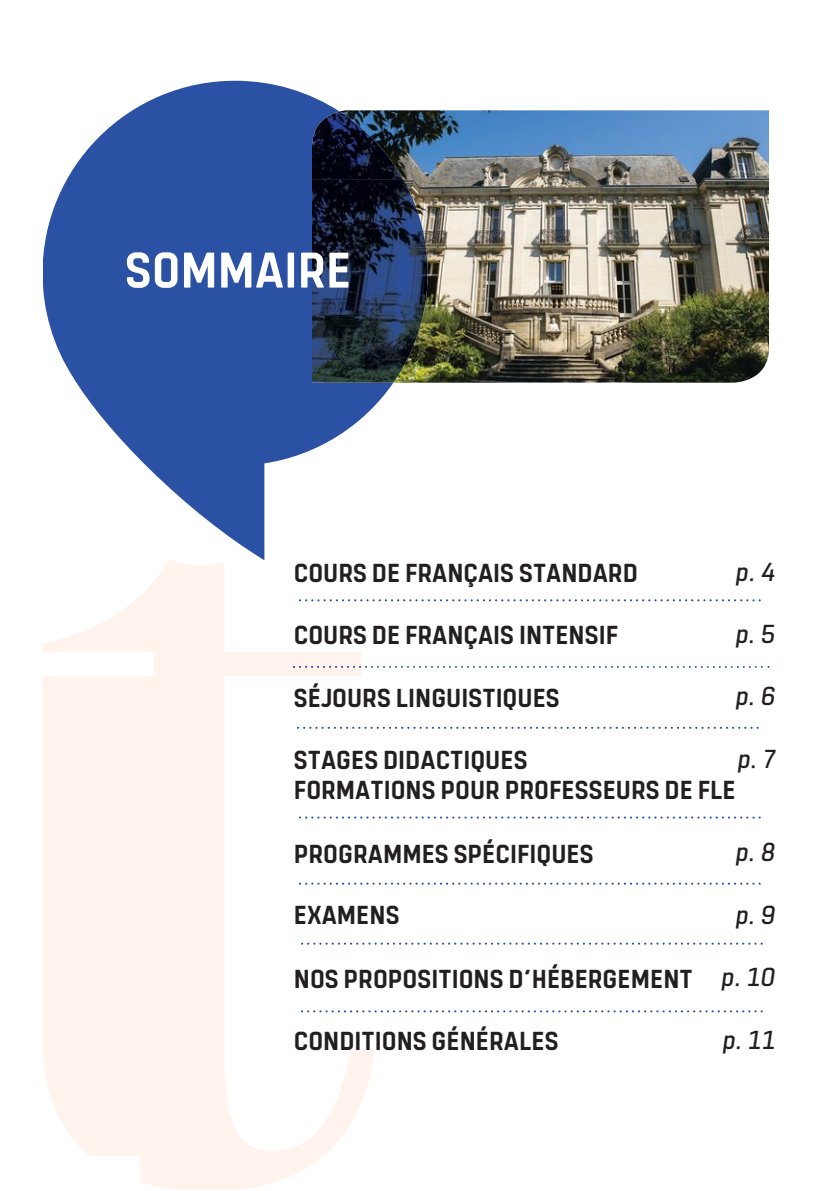
<style>
.page{position:relative;width:839px;height:1191px;background:#fff}
.page>*{position:absolute;margin:0;border:0;box-sizing:border-box;transform-origin:0 0}
.t1{font:700 50px "Tomkin Narrow";color:#fff}
.t2{font:700 26px/30px "Tomkin Narrow";color:#231f20}
.t3{font:italic 26px "Tomkin Narrow";color:#231f20}
</style>
<div class="page">
<img style="left:393px;top:110px;width:375px;height:273px">
<svg style="left:43px;top:81px;width:350px;height:478px;fill:#2a51a4"></svg>
<img style="left:312px;top:112px;width:91px;height:67px">
<img style="left:312px;top:179px;width:115px;height:136px">
<img style="left:312px;top:315px;width:111px;height:68px">
<svg style="left:374px;top:599px;width:386px;height:2px"></svg>
<svg style="left:376px;top:727px;width:382px;height:2px"></svg>
<svg style="left:374px;top:817px;width:386px;height:2px"></svg>
<svg style="left:374px;top:883px;width:386px;height:2px"></svg>
<svg style="left:374px;top:943px;width:388px;height:2px"></svg>
<svg style="left:374px;top:1010px;width:388px;height:2px"></svg>
<svg style="left:43px;top:559px;width:331px;height:631px;fill:#fff3ed"></svg>
<svg style="left:293px;top:666px;width:476px;height:2px"></svg>
<p class="t1" style="left:125px;top:248px;width:228px">SOMMAIRE</p>
<p class="t2" style="left:294px;top:560px;width:345px">COURS DE FRANÇAIS STANDARD</p>
<h2 class="t3" style="left:734px;top:560px;width:41px">p.4</h2>
<p class="t2" style="left:294px;top:622px;width:326px">COURS DE FRANÇAIS INTENSIF</p>
<h2 class="t3" style="left:734px;top:623px;width:42px">p.5</h2>
<p class="t2" style="left:294px;top:684px;width:267px">SÉJOURS LINGUISTIQUES</p>
<h2 class="t3" style="left:734px;top:685px;width:42px">p.6</h2>
<p class="t2" style="left:294px;top:747px;width:443px">STAGES DIDACTIQUES<br>FORMATIONS POUR PROFESSEURS DE FLE</p>
<h2 class="t3" style="left:736px;top:747px;width:40px">p.7</h2>
<p class="t2" style="left:294px;top:840px;width:301px">PROGRAMMES SPÉCIFIQUES</p>
<h2 class="t3" style="left:734px;top:841px;width:42px">p.8</h2>
<p class="t2" style="left:294px;top:901px;width:107px">EXAMENS</p>
<h2 class="t3" style="left:734px;top:903px;width:42px">p.9</h2>
<p class="t2" style="left:294px;top:965px;width:400px">NOS PROPOSITIONS D’HÉBERGEMENT</p>
<h2 class="t3" style="left:720px;top:966px;width:56px">p. 10</h2>
<p class="t2" style="left:294px;top:1028px;width:266px">CONDITIONS GÉNÉRALES</p>
<h2 class="t3" style="left:721px;top:1028px;width:55px">p. 11</h2>
</div>
